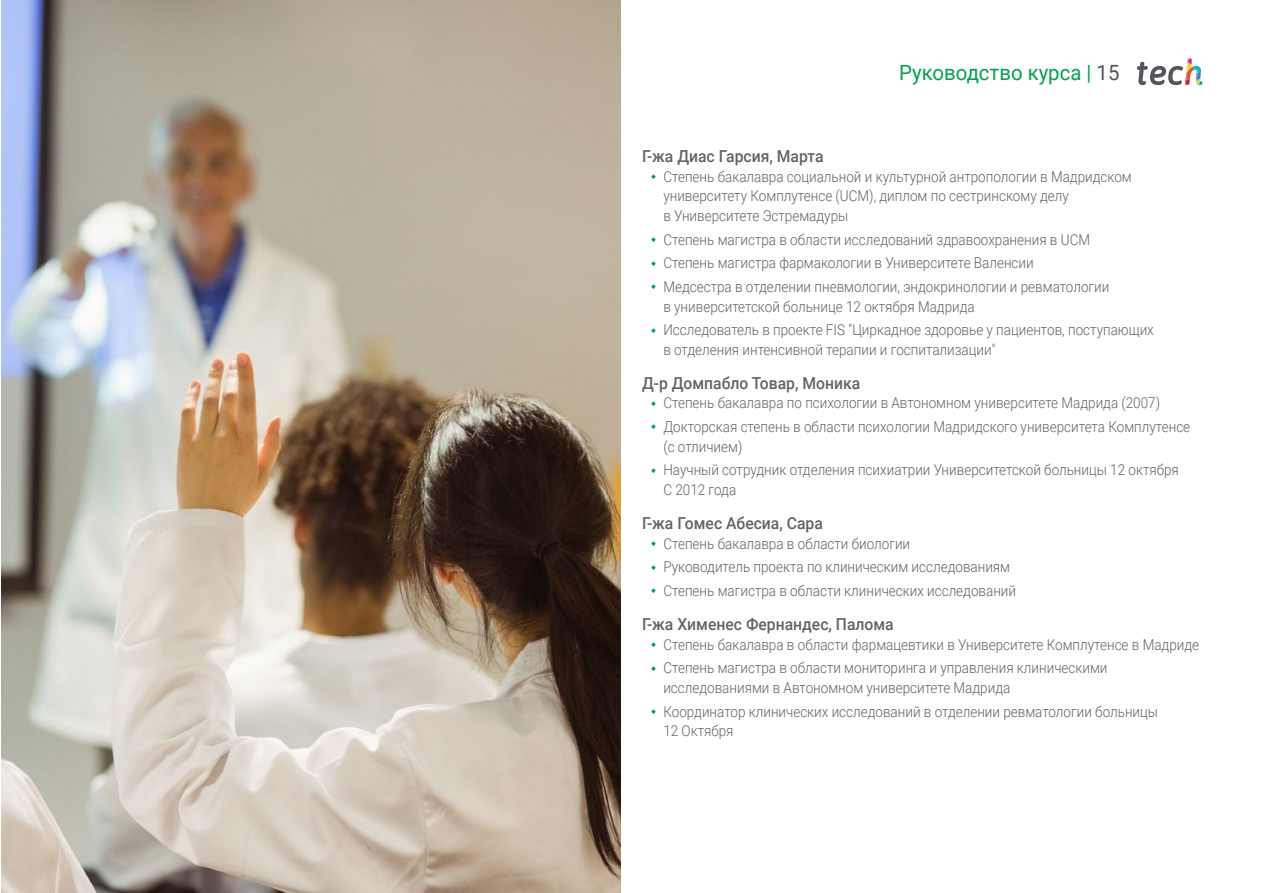
<style>
.page{position:relative;width:1263px;height:893px;background:#fff}
.page>*{position:absolute;margin:0;border:0;box-sizing:border-box;transform-origin:0 0}
.t1{font:21px "Roboto";color:#04a14d}
.t2{font:500 16.5px "Roboto";color:#61646a;scale:.95 1}
.t3{font:300 15px/23.7px "Roboto";color:#61646a;scale:.9 1}
.s1{color:#52555b}
</style>
<div class="page">
<svg style="left:1137px;top:58px;width:65px;height:28px"></svg>
<img style="left:1px;top:0;width:620px;height:893px">
<h1 class="t1" style="left:899px;top:58px;width:222px">Руководство курса | <span class="s1">15</span></h1>
<p class="t2" style="left:642px;top:145px;width:193px">Г-жа Диас Гарсия, Марта</p>
<p class="t3" style="left:663px;top:166px;width:522px;line-height:19.5px">Степень бакалавра социальной и культурной антропологии в Мадридском университету Комплутенсе (UCM), диплом по сестринскому делу<br>в Университете Эстремадуры</p>
<p class="t3" style="left:663px;top:227px;width:497px">Степень магистра в области исследований здравоохранения в UCM<br>Степень магистра фармакологии в Университете Валенсии<br>Медсестра в отделении пневмологии, эндокринологии и ревматологии</p>
<p class="t3" style="left:663px;top:294px;width:546px">в университетской больнице 12 октября Мадрида<br>Исследователь в проекте FIS "Циркадное здоровье у пациентов, поступающих</p>
<p class="t3" style="left:663px;top:337px;width:371px">в отделения интенсивной терапии и госпитализации"</p>
<p class="t2" style="left:642px;top:372px;width:231px">Д-р Домпабло Товар, Моника</p>
<p class="t3" style="left:663px;top:391px;width:587px">Степень бакалавра по психологии в Автономном университете Мадрида (2007)<br>Докторская степень в области психологии Мадридского университета Комплутенсе</p>
<p class="t3" style="left:663px;top:434px;width:574px">(с отличием)<br>Научный сотрудник отделения психиатрии Университетской больницы 12 октября</p>
<p class="t3" style="left:663px;top:477px;width:82px">С 2012 года</p>
<p class="t2" style="left:642px;top:512px;width:192px">Г-жа Гомес Абесиа, Сара</p>
<p class="t3" style="left:663px;top:531px;width:393px">Степень бакалавра в области биологии<br>Руководитель проекта по клиническим исследованиям<br>Степень магистра в области клинических исследований</p>
<p class="t2" style="left:642px;top:613px;width:266px">Г-жа Хименес Фернандес, Палома</p>
<p class="t3" style="left:663px;top:632px;width:597px">Степень бакалавра в области фармацевтики в Университете Комплутенсе в Мадриде<br>Степень магистра в области мониторинга и управления клиническими</p>
<p class="t3" style="left:663px;top:675px;width:551px">исследованиями в Автономном университете Мадрида<br>Координатор клинических исследований в отделении ревматологии больницы</p>
<p class="t3" style="left:663px;top:718px;width:80px">12 Октября</p>
</div>
